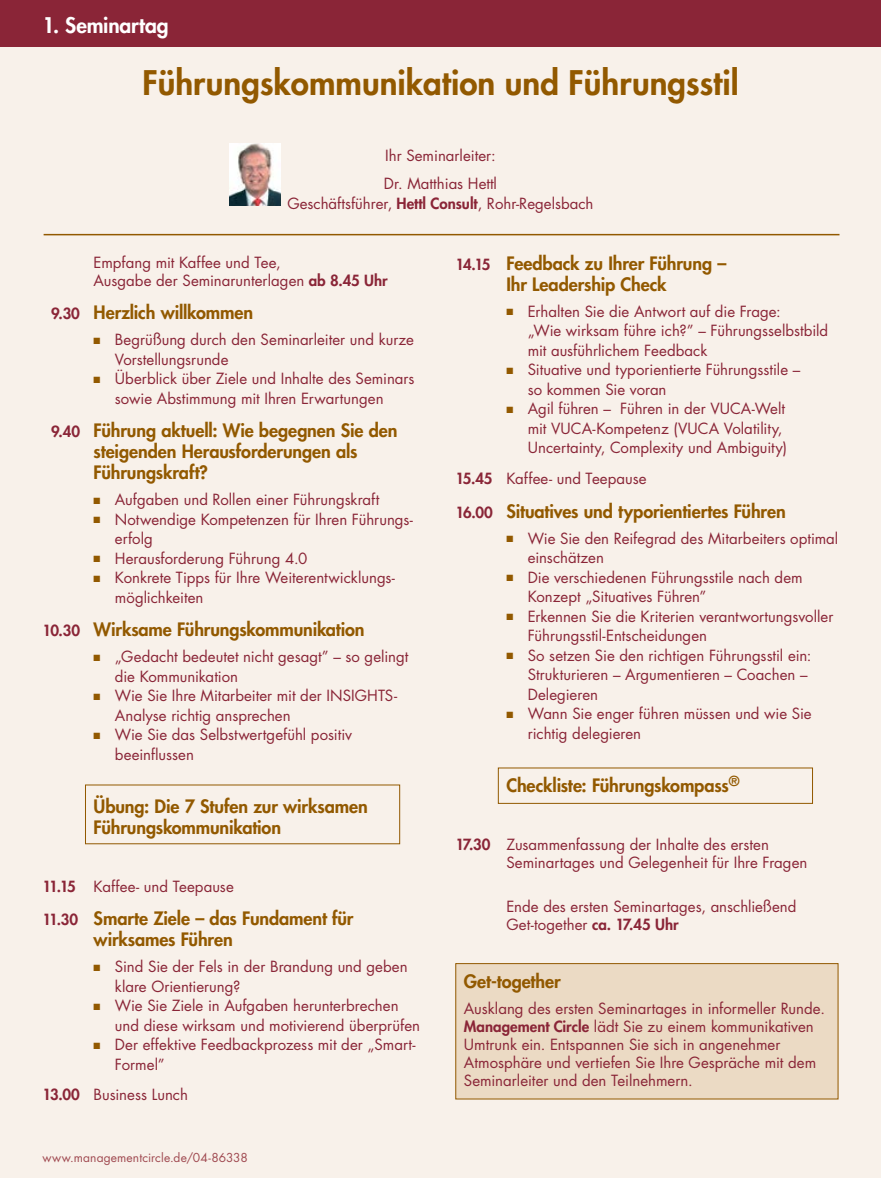
<style>
.page{position:relative;width:881px;height:1178px;background:#fff}
.page>*{position:absolute;margin:0;border:0;box-sizing:border-box;transform-origin:0 0}
.t1{font:800 33px "Futura Std";color:#925900}
.t2{font:800 21px "Futura Std";letter-spacing:-.005em;color:#fff}
.t3{font:800 18px/21px "Futura Std";letter-spacing:-.005em;color:#925900}
.t4{font:15px/19.5px "Futura Std";color:#8a2537}
.t5{font:12px "Futura Std";letter-spacing:.01em;color:#a04a51}
.s1{font-weight:800}
.s2{font-size:15px;color:#8a2537}
.s3{color:#925900}
</style>
<div class="page">
<div style="left:0;top:0;width:880px;height:1178px;background:#f8f1ea"></div>
<div style="left:0;top:0;width:880px;height:47px;background:#8a2537"></div>
<hr style="left:44px;top:234px;width:795px;height:1px;background:#925900">
<div style="left:455px;top:963px;width:383px;height:137px;background:#ebdac4"></div>
<img style="left:230px;top:144px;width:50px;height:61px">
<div style="left:497px;top:767px;width:315px;height:37px;border:1px solid #925900"></div>
<h2 class="t2" style="left:43px;top:12px;width:127px">1. Seminartag</h2>
<h1 class="t1" style="left:142px;top:62px;width:597px">Führungskommunikation und Führungsstil</h1>
<p class="t4" style="left:384px;top:142px;width:115px;line-height:28px">Ihr Seminarleiter:<br>Dr. Matthias Hettl</p>
<p class="t4" style="left:287px;top:194px;width:307px">Geschäftsführer, <span class="s1">Hettl Consult</span>, Rohr-Regelsbach</p>
<p class="t4" style="left:94px;top:253px;width:295px;line-height:18px">Empfang mit Kaffee und Tee,<br>Ausgabe der Seminarunterlagen <span class="s1">ab 8.45 Uhr</span></p>
<p class="t3" style="left:51px;top:302px;width:203px"><span class="s2">9.30</span> Herzlich willkommen</p>
<p class="t4" style="left:115px;top:330px;width:300px;text-indent:-21px"><span class="s3">■</span> Begrüßung durch den Seminarleiter und kurze<br>Vorstellungsrunde</p>
<p class="t4" style="left:115px;top:369px;width:301px;text-indent:-21px"><span class="s3">■</span> Überblick über Ziele und Inhalte des Seminars sowie Abstimmung mit Ihren Erwartungen</p>
<p class="t3" style="left:94px;top:420px;width:305px;text-indent:-42px"><span class="s2">9.40</span> Führung aktuell: Wie begegnen Sie den steigenden Herausforderungen als<br>Führungskraft?</p>
<p class="t4" style="left:94px;top:490px;width:287px"><span class="s3">■</span> Aufgaben und Rollen einer Führungskraft</p>
<p class="t4" style="left:115px;top:509px;width:299px;text-indent:-21px"><span class="s3">■</span> Notwendige Kompetenzen für Ihren Führungs&shy;erfolg</p>
<p class="t4" style="left:94px;top:548px;width:215px"><span class="s3">■</span> Herausforderung Führung 4.0</p>
<p class="t4" style="left:115px;top:568px;width:281px;text-indent:-21px"><span class="s3">■</span> Konkrete Tipps für Ihre Weiterentwicklungs&shy;möglichkeiten</p>
<p class="t3" style="left:43px;top:619px;width:323px"><span class="s2">10.30</span> Wirksame Führungskommunikation</p>
<p class="t4" style="left:115px;top:647px;width:295px;text-indent:-21px"><span class="s3">■</span> „Gedacht bedeutet nicht gesagt” – so gelingt die Kommunikation</p>
<p class="t4" style="left:115px;top:686px;width:284px;text-indent:-21px"><span class="s3">■</span> Wie Sie Ihre Mitarbeiter mit der INSIGHTS-<br>Analyse richtig ansprechen</p>
<p class="t4" style="left:115px;top:725px;width:239px;text-indent:-21px"><span class="s3">■</span> Wie Sie das Selbstwertgefühl positiv beeinflussen</p>
<p class="t3" style="left:94px;top:795px;width:275px">Übung: Die 7 Stufen zur wirksamen<br>Führungskommunikation</p>
<p class="t4" style="left:43px;top:876px;width:193px"><span class="s1">11.15</span> Kaffee- und Teepause</p>
<p class="t3" style="left:94px;top:908px;width:261px;text-indent:-51px"><span class="s2">11.30</span> Smarte Ziele – das Fundament für wirksames Führen</p>
<p class="t4" style="left:115px;top:957px;width:294px;text-indent:-21px"><span class="s3">■</span> Sind Sie der Fels in der Brandung und geben klare Orientierung?</p>
<p class="t4" style="left:115px;top:996px;width:306px;text-indent:-21px"><span class="s3">■</span> Wie Sie Ziele in Aufgaben herunterbrechen und diese wirksam und motivierend überprüfen</p>
<p class="t4" style="left:115px;top:1035px;width:302px;text-indent:-21px"><span class="s3">■</span> Der effektive Feedbackprozess mit der „Smart-<br>Formel”</p>
<p class="t4" style="left:43px;top:1085px;width:147px"><span class="s1">13.00</span> Business Lunch</p>
<p class="t5" style="left:43px;top:1150px;width:207px">www.managementcircle.de/04-86338</p>
<p class="t3" style="left:455px;top:253px;width:272px;text-align:center"><span class="s2">14.15</span> Feedback zu Ihrer Führung –<br>Ihr Leadership Check</p>
<p class="t4" style="left:527px;top:302px;width:302px;text-indent:-21px"><span class="s3">■</span> Erhalten Sie die Antwort auf die Frage:<br>„Wie wirksam führe ich?” – Führungsselbstbild mit ausführlichem Feedback</p>
<p class="t4" style="left:527px;top:360px;width:274px;text-indent:-21px"><span class="s3">■</span> Situative und typorientierte Führungsstile – so kommen Sie voran</p>
<p class="t4" style="left:527px;top:399px;width:261px;text-indent:-21px"><span class="s3">■</span> Agil führen – Führen in der VUCA-Welt mit VUCA-Kompetenz (VUCA Volatility,<br>Uncertainty, Complexity und Ambiguity)</p>
<p class="t4" style="left:455px;top:469px;width:193px"><span class="s1">15.45</span> Kaffee- und Teepause</p>
<p class="t3" style="left:455px;top:500px;width:332px"><span class="s2">16.00</span> Situatives und typorientiertes Führen</p>
<p class="t4" style="left:527px;top:528px;width:312px;text-indent:-21px"><span class="s3">■</span> Wie Sie den Reifegrad des Mitarbeiters optimal einschätzen</p>
<p class="t4" style="left:527px;top:567px;width:276px;text-indent:-21px"><span class="s3">■</span> Die verschiedenen Führungsstile nach dem<br>Konzept „Situatives Führen”</p>
<p class="t4" style="left:527px;top:606px;width:307px;text-indent:-21px"><span class="s3">■</span> Erkennen Sie die Kriterien verantwortungsvoller<br>Führungsstil-Entscheidungen</p>
<p class="t4" style="left:527px;top:645px;width:285px;text-indent:-21px"><span class="s3">■</span> So setzen Sie den richtigen Führungsstil ein:<br>Strukturieren – Argumentieren – Coachen –<br>Delegieren</p>
<p class="t4" style="left:527px;top:704px;width:285px;text-indent:-21px"><span class="s3">■</span> Wann Sie enger führen müssen und wie Sie richtig delegieren</p>
<p class="t3" style="left:506px;top:774px;width:234px">Checkliste: Führungskompass<sup>®</sup></p>
<p class="t4" style="left:506px;top:835px;width:302px;line-height:18px;text-indent:-51px"><span class="s1">17.30</span> Zusammenfassung der Inhalte des ersten<br>Seminartages und Gelegenheit für Ihre Fragen</p>
<p class="t4" style="left:506px;top:898px;width:291px;line-height:18px">Ende des ersten Seminartages, anschließend<br>Get-together <span class="s1">ca. 17.45 Uhr</span></p>
<p class="t3" style="left:463px;top:970px;width:98px">Get-together</p>
<p class="t4" style="left:463px;top:1000px;width:362px;line-height:18px">Ausklang des ersten Seminartages in informeller Runde.<br><span class="s1">Management Circle</span> lädt Sie zu einem kommunikativen Umtrunk ein. Entspannen Sie sich in angenehmer Atmosphäre und vertiefen Sie Ihre Gespräche mit dem Seminarleiter und den Teilnehmern.</p>
</div>
